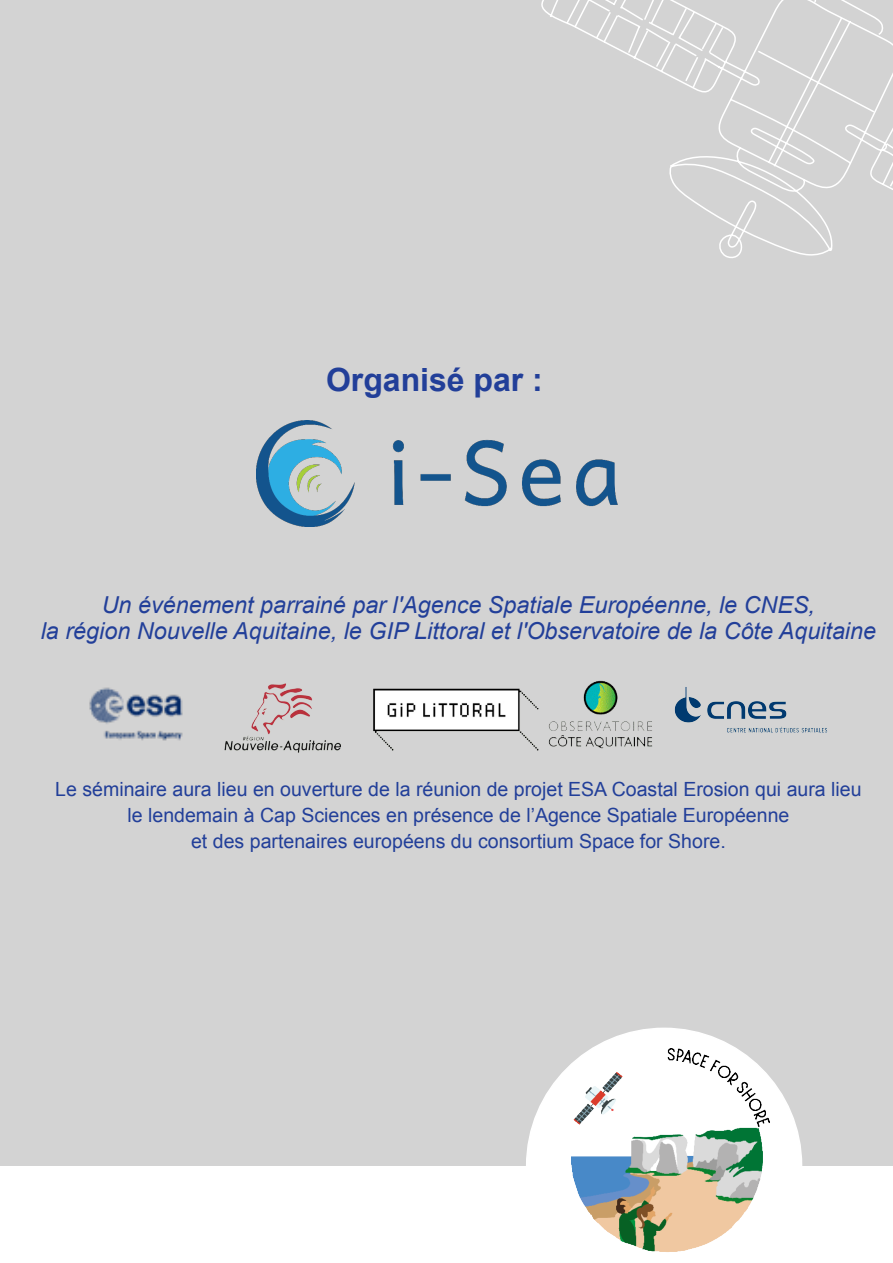
<style>
.page{position:relative;width:893px;height:1263px;background:#fff}
.page>*{position:absolute;margin:0;border:0;box-sizing:border-box;transform-origin:0 0}
.t1{font:700 31.95px "Arial";color:#223f99}
.t2{font:italic 23.4px "Arial";color:#223f99}
.t3{font:19.5px "Arial";color:#223f99}
</style>
<div class="page">
<div style="left:0;top:0;width:893px;height:1166px;background:#d3d3d3"></div>
<svg style="left:526px;top:1027px;width:276px;height:139px"></svg>
<img style="left:571px;top:1045px;width:201px;height:207px">
<img style="left:89px;top:687px;width:94px;height:54px">
<img style="left:256px;top:421px;width:362px;height:105px">
<svg style="left:541px;top:0;width:352px;height:258px"></svg>
<img style="left:676px;top:687px;width:152px;height:46px">
<img style="left:554px;top:680px;width:122px;height:69px">
<img style="left:373px;top:688px;width:181px;height:63px">
<img style="left:224px;top:683px;width:117px;height:70px">
<p class="t1" style="left:326px;top:358px;width:218px">Organisé par :</p>
<p class="t2" style="left:102px;top:590px;width:715px">Un événement parrainé par l'Agence Spatiale Européenne, le CNES,</p>
<p class="t2" style="left:41px;top:616px;width:837px">la région Nouvelle Aquitaine, le GIP Littoral et l'Observatoire de la Côte Aquitaine</p>
<p class="t3" style="left:55px;top:776px;width:808px">Le séminaire aura lieu en ouverture de la réunion de projet ESA Coastal Erosion qui aura lieu</p>
<p class="t3" style="left:127px;top:802px;width:663px">le lendemain à Cap Sciences en présence de l’Agence Spatiale Européenne</p>
<p class="t3" style="left:191px;top:829px;width:536px">et des partenaires européens du consortium Space for Shore.</p>
</div>
